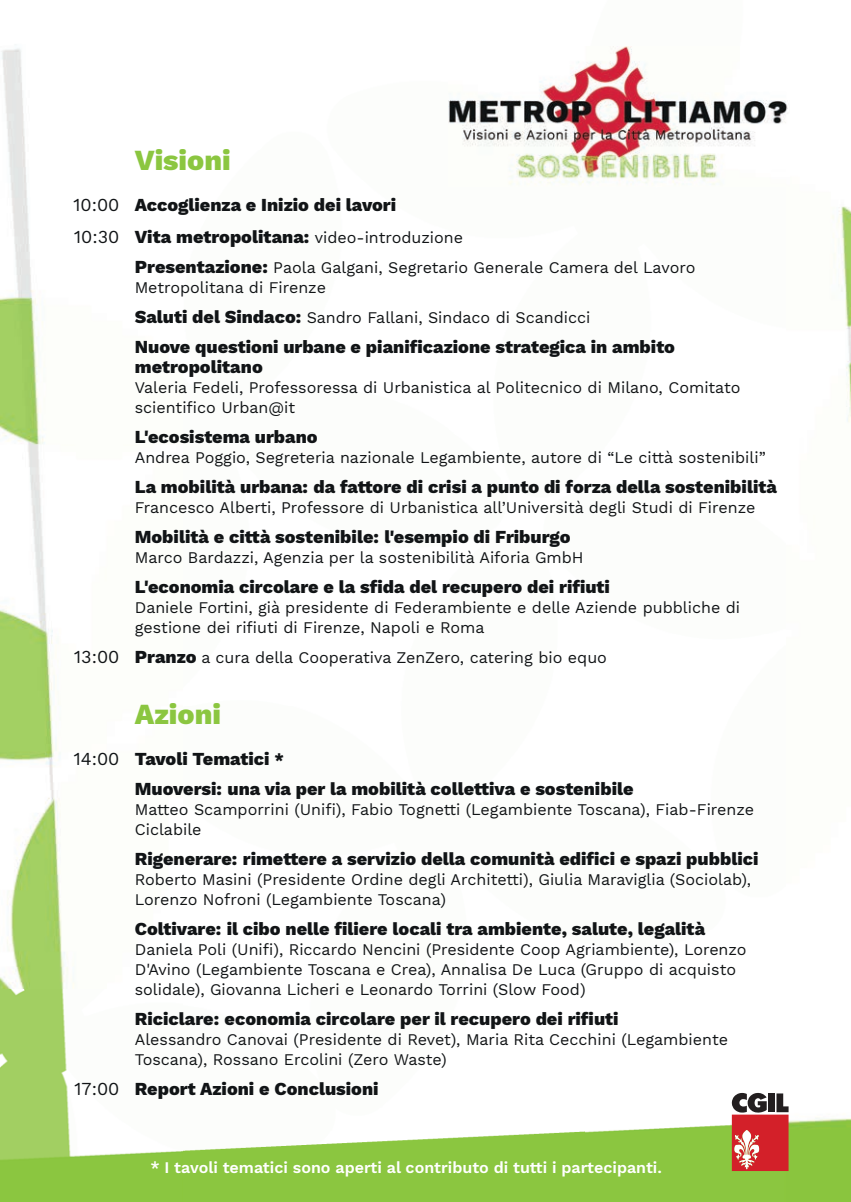
<style>
.page{position:relative;width:851px;height:1202px;background:#fff}
.page>*{position:absolute;margin:0;border:0;box-sizing:border-box;transform-origin:0 0}
.t1{font:800 28.6px "Work Sans";color:#8bc640}
.t2{font:800 18px/32px "Work Sans";color:#111416}
.t3{font:18px/31.6px "Work Sans";color:#111416}
.t4{font:16px/20px "Work Sans";color:#111416}
.t5{font:600 16px "Work Sans";color:#fff}
.s1{font-weight:400;font-size:16px}
.s2{font-weight:800;font-size:18px}
.s3{font-size:16px}
</style>
<div class="page">
<img style="left:785px;top:206px;width:65px;height:996px">
<img style="left:182px;top:1092px;width:603px;height:110px">
<img style="left:0;top:48px;width:182px;height:1154px">
<svg style="left:731px;top:1093px;width:57px;height:78px;background:#c05053"></svg>
<div style="left:768px;top:1093px;width:6px;height:19px;background:#231f20"></div>
<img style="left:448px;top:47px;width:340px;height:138px">
<p class="t3" style="left:73px;top:190px;width:48px">10:00<br>10:30</p>
<p class="t3" style="left:74px;top:642px;width:47px">13:00</p>
<p class="t3" style="left:73px;top:744px;width:48px">14:00</p>
<p class="t3" style="left:74px;top:1074px;width:47px">17:00</p>
<h1 class="t1" style="left:135px;top:144px;width:97px">Visioni</h1>
<p class="t2" style="left:135px;top:190px;width:330px">Accoglienza e Inizio dei lavori<br>Vita metropolitana: <span class="s1">video-introduzione</span></p>
<p class="t4" style="left:135px;top:258px;width:562px"><span class="s2">Presentazione:</span> Paola Galgani, Segretario Generale Camera del Lavoro<br>Metropolitana di Firenze</p>
<p class="t4" style="left:135px;top:308px;width:457px"><span class="s2">Saluti del Sindaco:</span> Sandro Fallani, Sindaco di Scandicci</p>
<p class="t2" style="left:135px;top:338px;width:541px;line-height:20px">Nuove questioni urbane e pianificazione strategica in ambito metropolitano</p>
<p class="t4" style="left:135px;top:378px;width:607px">Valeria Fedeli, Professoressa di Urbanistica al Politecnico di Milano, Comitato scientifico Urban@it</p>
<p class="t2" style="left:135px;top:422px;width:184px">L'ecosistema urbano</p>
<p class="t4" style="left:135px;top:448px;width:632px">Andrea Poggio, Segreteria nazionale Legambiente, autore di “Le città sostenibili”</p>
<p class="t2" style="left:135px;top:472px;width:643px">La mobilità urbana: da fattore di crisi a punto di forza della sostenibilità</p>
<p class="t4" style="left:135px;top:498px;width:622px">Francesco Alberti, Professore di Urbanistica all’Università degli Studi di Firenze</p>
<p class="t2" style="left:135px;top:522px;width:437px">Mobilità e città sostenibile: l'esempio di Friburgo</p>
<p class="t4" style="left:135px;top:548px;width:450px">Marco Bardazzi, Agenzia per la sostenibilità Aiforia GmbH</p>
<p class="t2" style="left:135px;top:572px;width:476px">L'economia circolare e la sfida del recupero dei rifiuti</p>
<p class="t4" style="left:135px;top:598px;width:606px">Daniele Fortini, già presidente di Federambiente e delle Aziende pubbliche di gestione dei rifiuti di Firenze, Napoli e Roma</p>
<p class="t4" style="left:135px;top:648px;width:473px"><span class="s2">Pranzo</span> a cura della Cooperativa ZenZero, catering bio equo</p>
<h1 class="t1" style="left:135px;top:698px;width:88px">Azioni</h1>
<p class="t2" style="left:135px;top:744px;width:500px;line-height:30px">Tavoli Tematici <span class="s3">*<br></span>Muoversi: una via per la mobilità collettiva e sostenibile</p>
<p class="t4" style="left:135px;top:800px;width:620px">Matteo Scamporrini (Unifi), Fabio Tognetti (Legambiente Toscana), Fiab-Firenze<br>Ciclabile</p>
<p class="t2" style="left:135px;top:843px;width:625px">Rigenerare: rimettere a servizio della comunità edifici e spazi pubblici</p>
<p class="t4" style="left:135px;top:870px;width:617px">Roberto Masini (Presidente Ordine degli Architetti), Giulia Maraviglia (Sociolab),<br>Lorenzo Nofroni (Legambiente Toscana)</p>
<p class="t2" style="left:135px;top:913px;width:572px">Coltivare: il cibo nelle filiere locali tra ambiente, salute, legalità</p>
<p class="t4" style="left:135px;top:940px;width:613px">Daniela Poli (Unifi), Riccardo Nencini (Presidente Coop Agriambiente), Lorenzo<br>D'Avino (Legambiente Toscana e Crea), Annalisa De Luca (Gruppo di acquisto solidale), Giovanna Licheri e Leonardo Torrini (Slow Food)</p>
<p class="t2" style="left:135px;top:1003px;width:485px">Riciclare: economia circolare per il recupero dei rifiuti</p>
<p class="t4" style="left:135px;top:1030px;width:594px">Alessandro Canovai (Presidente di Revet), Maria Rita Cecchini (Legambiente<br>Toscana), Rossano Ercolini (Zero Waste)</p>
<p class="t2" style="left:135px;top:1073px;width:245px">Report Azioni e Conclusioni</p>
<p class="t5" style="left:150px;top:1158px;width:513px">* I tavoli tematici sono aperti al contributo di tutti i partecipanti.</p>
</div>
